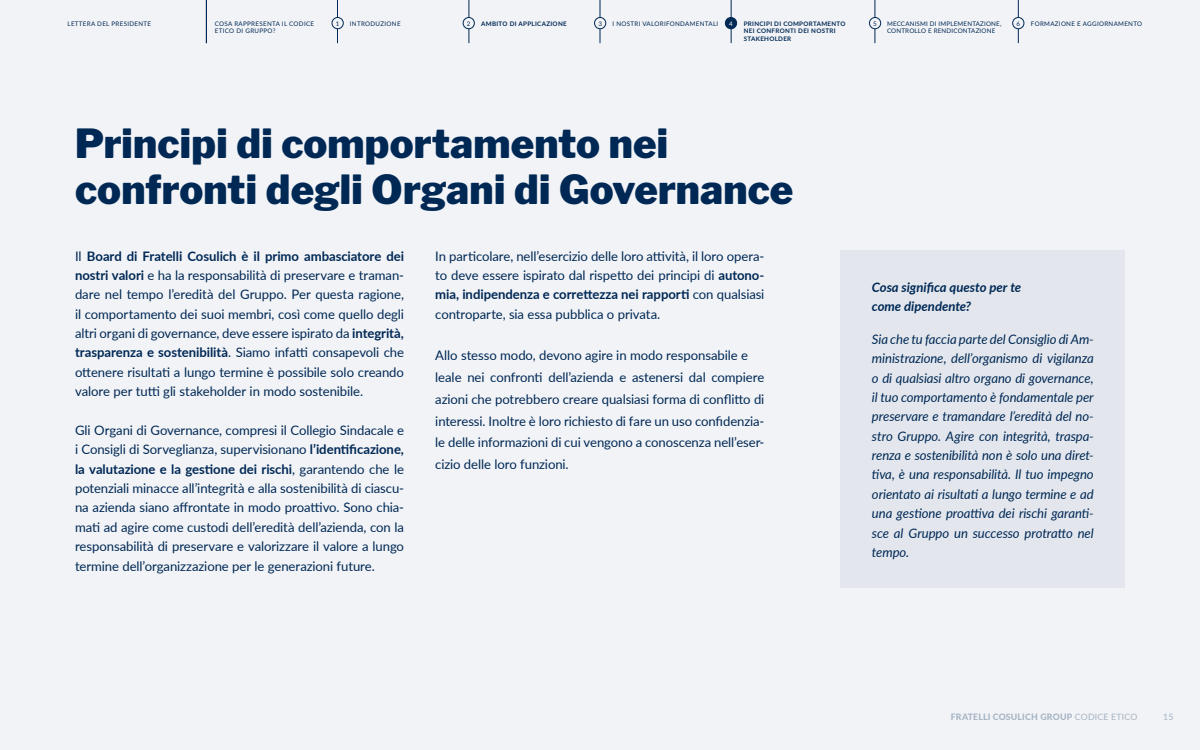
<style>
.page{position:relative;width:1200px;height:750px;background:#f1f3f6}
.page>*{position:absolute;margin:0;border:0;box-sizing:border-box;transform-origin:0 0}
._2022_Capitolo_Titolo{font:900 39.88px "Libre Franklin";letter-spacing:.005em;color:#002855}
._2022_Testo{font:13.12px/19.4px "Lato";letter-spacing:-.005em;color:#002855;text-align:justify}
._2022_Testo-2{font:italic 13.12px/19.4px "Lato";letter-spacing:-.005em;color:#002855;text-align:justify}
._2022_Testo-3{font:italic 700 13.12px "Lato";letter-spacing:-.005em;color:#002855}
.t1{font:800 8.75px "Lato";letter-spacing:.015em;color:#a6b4c4}
.t2{font:8.75px "Lato";color:#a6b4c4}
.t3{font:6.25px "Lato";letter-spacing:.05em;color:#002855}
.t4{font:700 6.25px/7.5px "Lato";letter-spacing:.05em;color:#002855}
.t5{font:6.25px/7.5px "Lato";letter-spacing:.03em;color:#002855}
.t6{font:6.25px "Lato";color:#fff}
.s1{font-weight:700}
.s2{font-weight:400}
</style>
<div class="page">
<hr style="left:206px;top:0;width:1px;height:43px;background:#002855">
<hr style="left:600px;top:0;width:1px;height:43px;background:#002855">
<hr style="left:731px;top:0;width:1px;height:43px;background:#002855">
<hr style="left:875px;top:0;width:1px;height:43px;background:#002855">
<hr style="left:1018px;top:0;width:1px;height:43px;background:#002855">
<hr style="left:337px;top:0;width:1px;height:43px;background:#002855">
<hr style="left:469px;top:0;width:1px;height:43px;background:#002855">
<div style="left:332px;top:18px;width:11px;height:11px;background:#f1f3f6;border-radius:50%"></div>
<div style="left:332px;top:17px;width:11px;height:12px;border:1px solid #002855;border-radius:50%"></div>
<div style="left:463px;top:18px;width:11px;height:11px;background:#f1f3f6;border-radius:50%"></div>
<div style="left:463px;top:17px;width:12px;height:12px;border:1px solid #002855;border-radius:50%"></div>
<div style="left:595px;top:18px;width:11px;height:11px;background:#f1f3f6;border-radius:50%"></div>
<div style="left:594px;top:17px;width:12px;height:12px;border:1px solid #002855;border-radius:50%"></div>
<div style="left:725px;top:18px;width:12px;height:11px;background:#002855;border-radius:50%"></div>
<div style="left:725px;top:17px;width:12px;height:12px;border:1px solid #002855;border-radius:50%"></div>
<div style="left:869px;top:18px;width:12px;height:11px;background:#f1f3f6;border-radius:50%"></div>
<div style="left:869px;top:17px;width:12px;height:12px;border:1px solid #002855;border-radius:50%"></div>
<div style="left:1013px;top:18px;width:11px;height:11px;background:#f1f3f6;border-radius:50%"></div>
<div style="left:1013px;top:17px;width:11px;height:12px;border:1px solid #002855;border-radius:50%"></div>
<div style="left:840px;top:250px;width:285px;height:338px;background:#e3e7ed"></div>
<p class="t3" style="left:350px;top:19px;width:52px">INTRODUZIONE</p>
<p class="t4" style="left:481px;top:19px;width:87px">AMBITO DI APPLICAZIONE</p>
<p class="t3" style="left:612px;top:19px;width:107px">I NOSTRI VALORIFONDAMENTALI</p>
<p class="t4" style="left:744px;top:19px;width:103px">PRINCIPI DI COMPORTAMENTO<br>NEI CONFRONTI DEI NOSTRI<br>STAKEHOLDER</p>
<p class="t5" style="left:887px;top:19px;width:116px">MECCANISMI DI IMPLEMENTAZIONE,<br>CONTROLLO E RENDICONTAZIONE</p>
<p class="t3" style="left:1031px;top:19px;width:113px">FORMAZIONE E AGGIORNAMENTO</p>
<p class="t3" style="left:68px;top:19px;width:85px">LETTERA DEL PRESIDENTE</p>
<p class="t3" style="left:215px;top:19px;width:101px">COSA RAPPRESENTA IL CODICE</p>
<p class="t3" style="left:336px;top:19px;width:5px">1</p>
<p class="t3" style="left:467px;top:19px;width:5px">2</p>
<p class="t3" style="left:598px;top:19px;width:5px">3</p>
<p class="t6" style="left:729px;top:19px;width:5px">4</p>
<p class="t3" style="left:873px;top:19px;width:5px">5</p>
<p class="t3" style="left:1017px;top:19px;width:5px">6</p>
<p class="t3" style="left:215px;top:26px;width:62px">ETICO DI GRUPPO?</p>
<p class="_2022_Capitolo_Titolo" style="left:75px;top:120px;width:594px">Principi di comportamento nei</p>
<p class="_2022_Capitolo_Titolo" style="left:75px;top:165px;width:719px">confronti degli Organi di Governance</p>
<p class="_2022_Testo" style="left:75px;top:246px;width:331px">Il <span class="s1">Board di Fratelli Cosulich è il primo ambasciatore dei nostri valori</span> e ha la responsabilità di preservare e traman&shy;dare nel tempo l’eredità del Gruppo. Per questa ragione, il comportamento dei suoi membri, così come quello degli altri organi di governance, deve essere ispirato da <span class="s1">integrità, trasparenza e sostenibilità</span>. Siamo infatti consapevoli che ottenere risultati a lungo termine è possibile solo creando valore per tutti gli stakeholder in modo sostenibile.</p>
<p class="_2022_Testo" style="left:75px;top:420px;width:331px">Gli Organi di Governance, compresi il Collegio Sindacale e i Consigli di Sorveglianza, supervisionano <span class="s1">l’identificazione, la valutazione e la gestione dei rischi</span>, garantendo che le potenziali minacce all’integrità e alla sostenibilità di ciascu&shy;na azienda siano affrontate in modo proattivo. Sono chia&shy;mati ad agire come custodi dell’eredità dell’azienda, con la responsabilità di preservare e valorizzare il valore a lungo termine dell’organizzazione per le generazioni future.</p>
<p class="_2022_Testo" style="left:435px;top:246px;width:331px">In particolare, nell’esercizio delle loro attività, il loro opera&shy;to deve essere ispirato dal rispetto dei principi di <span class="s1">autono&shy;mia, indipendenza e correttezza nei rapporti</span> con qualsiasi controparte, sia essa pubblica o privata.</p>
<p class="_2022_Testo" style="left:435px;top:345px;width:314px">Allo stesso modo, devono agire in modo responsabile e</p>
<p class="_2022_Testo" style="left:435px;top:366px;width:331px;line-height:21.9px">leale nei confronti dell’azienda e astenersi dal compiere azioni che potrebbero creare qualsiasi forma di conflitto di interessi. Inoltre è loro richiesto di fare un uso confidenzia&shy;le delle informazioni di cui vengono a conoscenza nell’eser&shy;cizio delle loro funzioni.</p>
<p class="_2022_Testo-3" style="left:872px;top:278px;width:151px">Cosa significa questo per te</p>
<p class="_2022_Testo-3" style="left:872px;top:297px;width:101px">come dipendente?</p>
<p class="_2022_Testo-2" style="left:872px;top:329px;width:223px">Sia che tu faccia parte del Consiglio di Am&shy;ministrazione, dell’organismo di vigilanza o di qualsiasi altro organo di governance, il tuo comportamento è fondamentale per preservare e tramandare l’eredità del no&shy;stro Gruppo. Agire con integrità, traspa&shy;renza e sostenibilità non è solo una diret&shy;tiva, è una responsabilità. Il tuo impegno orientato ai risultati a lungo termine e ad una gestione proattiva dei rischi garanti&shy;sce al Gruppo un successo protratto nel tempo.</p>
<p class="t1" style="left:951px;top:710px;width:188px">FRATELLI COSULICH GROUP <span class="s2">CODICE ETICO</span></p>
<p class="t2" style="left:1163px;top:710px;width:12px">15</p>
</div>
